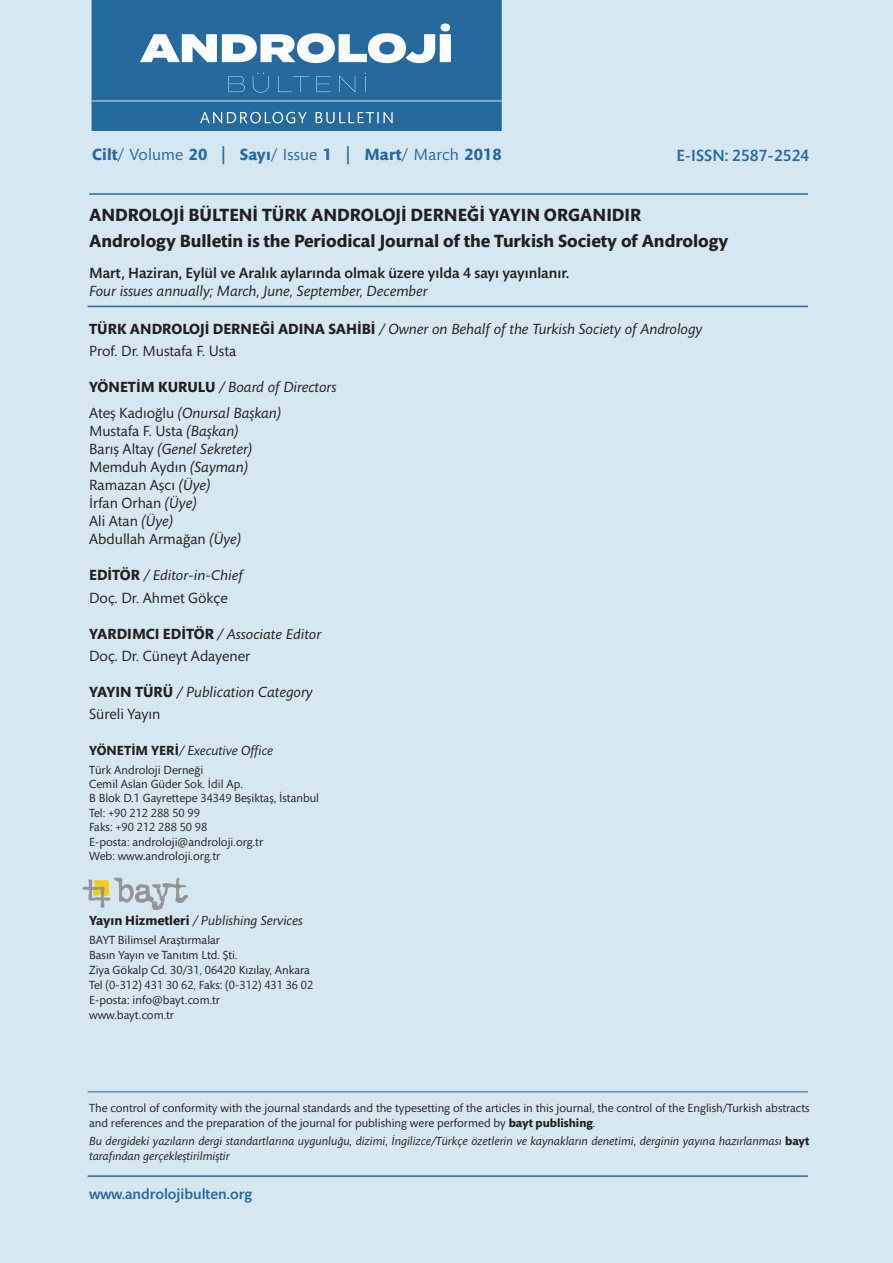
<style>
.page{position:relative;width:893px;height:1263px;background:#fff}
.page>*{position:absolute;margin:0;border:0;box-sizing:border-box;transform-origin:0 0}
.t1{font:700 18px/25.5px "Mundo Sans Std";color:#231f20}
.t2{font:700 16.5px "Mundo Sans Std";letter-spacing:.01em;color:#25699d}
.t3{font:500 16.5px "Mundo Sans Std";color:#25699d}
.t4{font:italic 15px/22.2px "Mundo Sans Std";color:#231f20}
.t5{font:15px/18px "Mundo Sans Std";color:#231f20}
.t6{font:500 15px "Mundo Sans Std";color:#231f20}
.t7{font:500 15px "Mundo Sans Std";color:#25699d}
.t8{font:italic 14.4px "Mundo Sans Std";color:#231f20;scale:1.04 1}
.t9{font:italic 13.5px "Mundo Sans Std";color:#231f20}
.t10{font:12px/14.4px "Mundo Sans Std";color:#231f20}
.t11{font:italic 12px/14.4px "Mundo Sans Std";color:#231f20}
.s1{font-weight:400}
.s2{font-weight:700;font-style:normal}
.s3{font-style:normal}
.s4{font-style:italic}
.s5{font-weight:700;font-style:normal;font-size:15px}
.s6{font-size:15px}
.s7{font-weight:700}
</style>
<div class="page">
<div style="left:1px;top:0;width:892px;height:1263px;background:#d5e7f0"></div>
<div style="left:92px;top:0;width:410px;height:131px;background:#25699d"></div>
<svg style="left:229px;top:73px;width:137px;height:20px;background:#2f6fa1"></svg>
<svg style="left:140px;top:23px;width:311px;height:40px;background:#89aeca"></svg>
<svg style="left:200px;top:112px;width:193px;height:11px;background:#5a8db4"></svg>
<hr style="left:92px;top:101px;width:410px;height:1px;background:#d5e7f0">
<svg style="left:82px;top:877px;width:106px;height:33px"></svg>
<hr style="left:88px;top:1175px;width:720px;height:2px;background:#25699d">
<hr style="left:88px;top:1092px;width:720px;height:1px;background:#25699d">
<hr style="left:88px;top:306px;width:720px;height:1px;background:#25699d">
<hr style="left:89px;top:193px;width:719px;height:2px;background:#25699d">
<h2 class="t2" style="left:92px;top:145px;width:411px">Cilt<span class="s1">/ Volume</span> 20 | Sayı<span class="s1">/ Issue</span> 1 | Mart<span class="s1">/ March</span> 2018</h2>
<h2 class="t3" style="left:676px;top:147px;width:134px">E-ISSN: 2587-2524</h2>
<h1 class="t1" style="left:89px;top:203px;width:641px">ANDROLOJİ BÜLTENİ TÜRK ANDROLOJİ DERNEĞİ YAYIN ORGANIDIR<br>Andrology Bulletin is the Periodical Journal of the Turkish Society of Andrology</h1>
<p class="t6" style="left:89px;top:264px;width:482px">Mart, Haziran, Eylül ve Aralık aylarında olmak üzere yılda 4 sayı yayınlanır.</p>
<p class="t4" style="left:89px;top:280px;width:340px">Four issues annually; March, June, September, December</p>
<p class="t4" style="left:89px;top:318px;width:615px"><span class="s2">TÜRK ANDROLOJİ DERNEĞİ ADINA SAHİBİ</span> / Owner on Behalf of the Turkish Society of Andrology<br><span class="s3">Prof. Dr. Mustafa F. Usta</span></p>
<p class="t4" style="left:89px;top:375px;width:249px;line-height:25.8px"><span class="s2">YÖNETİM KURULU</span> / Board of Directors<br><span class="s3">Ateş Kadıoğlu</span> (Onursal Başkan)</p>
<p class="t5" style="left:89px;top:423px;width:165px">Mustafa F. Usta <span class="s4">(Başkan)<br></span>Barış Altay <span class="s4">(Genel Sekreter)<br></span>Memduh Aydın <span class="s4">(Sayman)<br></span>Ramazan Aşcı <span class="s4">(Üye)<br></span>İrfan Orhan <span class="s4">(Üye)<br></span>Ali Atan <span class="s4">(Üye)<br></span>Abdullah Armağan <span class="s4">(Üye)</span></p>
<p class="t8" style="left:89px;top:568px;width:149px"><span class="s5">EDİTÖR</span> <span class="s6">/</span> Editor-in-Chief</p>
<p class="t5" style="left:89px;top:589px;width:140px">Doç. Dr. Ahmet Gökçe</p>
<p class="t8" style="left:89px;top:626px;width:225px"><span class="s5">YARDIMCI EDİTÖR</span> <span class="s6">/</span> Associate Editor</p>
<p class="t5" style="left:89px;top:647px;width:163px">Doç. Dr. Cüneyt Adayener</p>
<p class="t4" style="left:89px;top:681px;width:225px"><span class="s2">YAYIN TÜRÜ</span> / Publication Category<br><span class="s3">Süreli Yayın</span></p>
<p class="t9" style="left:89px;top:743px;width:186px"><span class="s2">YÖNETİM YERİ</span>/ Executive Office</p>
<p class="t10" style="left:89px;top:763px;width:231px">Türk Androloji Derneği<br>Cemil Aslan Güder Sok. İdil Ap.<br>B Blok D.1 Gayrettepe 34349 Beşiktaş, İstanbul<br>Tel: +90 212 288 50 99<br>Faks: +90 212 288 50 98<br>E-posta: androloji@androloji.org.tr<br>Web: www.androloji.org.tr</p>
<p class="t9" style="left:89px;top:913px;width:215px"><span class="s2">Yayın Hizmetleri</span> / Publishing Services</p>
<p class="t10" style="left:89px;top:933px;width:226px;line-height:15px">BAYT Bilimsel Araştırmalar<br>Basın Yayın ve Tanıtım Ltd. Şti.<br>Ziya Gökalp Cd. 30/31, 06420 Kızılay, Ankara<br>Tel (0-312) 431 30 62, Faks: (0-312) 431 36 02<br>E-posta: info@bayt.com.tr<br>www.bayt.com.tr</p>
<p class="t10" style="left:89px;top:1101px;width:722px">The control of conformity with the journal standards and the typesetting of the articles in this journal, the control of the English/Turkish abstracts and references and the preparation of the journal for publishing were performed by <span class="s7">bayt publishing</span>.</p>
<p class="t11" style="left:89px;top:1134px;width:722px">Bu dergideki yazıların dergi standartlarına uygunluğu, dizimi, İngilizce/Türkçe özetlerin ve kaynakların denetimi, derginin yayına hazırlanması <span class="s2">bayt </span>tarafından gerçekleştirilmiştir</p>
<p class="t7" style="left:89px;top:1186px;width:164px">www.androlojibulten.org</p>
</div>
